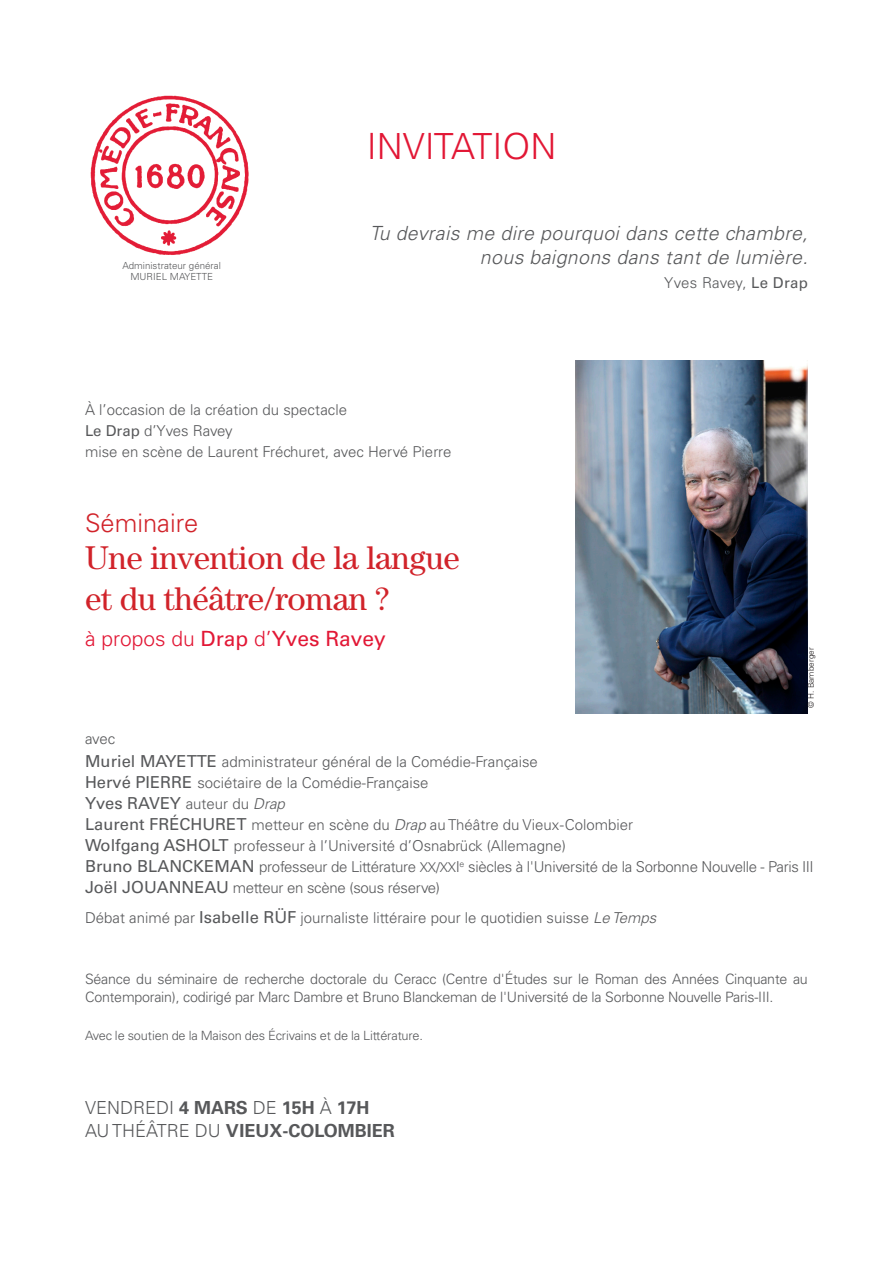
<style>
.page{position:relative;width:893px;height:1263px;background:#fff}
.page>*{position:absolute;margin:0;border:0;box-sizing:border-box;transform-origin:0 0}
.t1{font:300 36px "Univers LT Std";color:#e21735}
.t2{font:33px "Century Std";letter-spacing:-.01em;color:#d1232a}
.t3{font:300 25.5px "Univers LT Std";color:#d1232a}
.t4{font:21px "Univers LT Std";color:#e21735}
.t5{font:italic 300 19.5px "Univers LT Std";letter-spacing:.02em;color:#57585a}
.t6{font:700 18px "Univers LT Std";color:#57585a}
.t7{font:300 18px "Univers LT Std";color:#57585a}
.t8{font:16.5px "Univers LT Std";color:#57585a}
.t9{font:300 15px "Univers LT Std";color:#57585a}
.t10{font:300 15px "Univers LT Std";letter-spacing:-.02em;color:#57585a}
.t11{font:300 14.25px/18px "Univers LT Std";letter-spacing:-.015em;color:#57585a}
.t12{font:300 12.75px "Univers LT Std";letter-spacing:-.01em;color:#57585a}
.t13{font:300 9.75px "Univers LT Std";color:#57585a}
.t14{font:300 8.25px "Univers LT Std";letter-spacing:.01em;color:#231f20}
.s1{font-weight:400}
.s2{font-weight:300}
.s3{font-weight:400;font-size:16.5px}
.s4{font-weight:300;font-size:15px}
.s5{font-weight:300;font-style:italic;font-size:15px}
.s6{font-style:italic}
.s7{font-size:13.5px}
.s8{font-style:inherit}
.s9{font-weight:700}
</style>
<div class="page">
<img style="left:576px;top:360px;width:232px;height:353px">
<img style="left:90px;top:95px;width:159px;height:160px">
<p class="t13" style="left:123px;top:260px;width:100px">Administrateur général</p>
<p class="t13" style="left:130px;top:271px;width:84px">MURIEL MAYETTE</p>
<p class="t1" style="left:367px;top:125px;width:191px">INVITATION</p>
<p class="t5" style="left:370px;top:221px;width:440px">Tu devrais me dire pourquoi dans cette chambre,</p>
<p class="t5" style="left:480px;top:245px;width:329px">nous baignons dans tant de lumière.</p>
<p class="t9" style="left:664px;top:273px;width:145px">Yves Ravey, <span class="s1">Le Drap</span></p>
<p class="t9" style="left:85px;top:401px;width:264px">À l’occasion de la création du spectacle</p>
<p class="t10" style="left:85px;top:422px;width:149px"><span class="s1">Le Drap</span> d’Yves Ravey</p>
<p class="t9" style="left:85px;top:443px;width:368px">mise en scène de Laurent Fréchuret, avec Hervé Pierre</p>
<p class="t3" style="left:85px;top:507px;width:115px">Séminaire</p>
<p class="t2" style="left:85px;top:539px;width:377px">Une invention de la langue</p>
<p class="t2" style="left:85px;top:579px;width:306px">et du théâtre/roman ?</p>
<p class="t4" style="left:85px;top:626px;width:302px"><span class="s2">à propos du</span> Drap <span class="s2">d’</span>Yves Ravey</p>
<p class="t14" style="left:806px;top:708px;width:63px;rotate:-90deg">© H. Bamberger</p>
<p class="t9" style="left:85px;top:730px;width:32px">avec</p>
<p class="t9" style="left:85px;top:753px;width:454px"><span class="s3">Muriel MAYETTE</span> administrateur général de la Comédie-Française</p>
<p class="t9" style="left:85px;top:774px;width:345px"><span class="s3">Hervé PIERRE</span> sociétaire de la Comédie-Française</p>
<p class="t8" style="left:85px;top:793px;width:201px">Yves RAVEY <span class="s4">auteur du</span> <span class="s5">Drap</span></p>
<p class="t9" style="left:85px;top:816px;width:549px"><span class="s3">Laurent FRÉCHURET</span> metteur en scène du <span class="s6">Drap</span> au Théâtre du Vieux-Colombier</p>
<p class="t9" style="left:85px;top:837px;width:482px"><span class="s3">Wolfgang ASHOLT</span> professeur à l’Université d’Osnabrück (Allemagne)</p>
<p class="t10" style="left:85px;top:858px;width:730px"><span class="s3">Bruno BLANCKEMAN</span> professeur de Littérature <span class="s7">XX/XX</span><span class="s8">I</span><sup>e</sup> siècles à l'Université de la Sorbonne Nouvelle - Paris III</p>
<p class="t10" style="left:85px;top:879px;width:357px"><span class="s3">Joël JOUANNEAU</span> metteur en scène (sous réserve)</p>
<p class="t9" style="left:85px;top:909px;width:573px">Débat animé par <span class="s3">Isabelle RÜF</span> journaliste littéraire pour le quotidien suisse <span class="s6">Le Temps</span></p>
<p class="t11" style="left:85px;top:970px;width:724px">Séance du séminaire de recherche doctorale du Ceracc (Centre d'Études sur le Roman des Années Cinquante au<br>Contemporain), codirigé par Marc Dambre et Bruno Blanckeman de l'Université de la Sorbonne Nouvelle Paris-III.</p>
<p class="t12" style="left:85px;top:1027px;width:340px">Avec le soutien de la Maison des Écrivains et de la Littérature.</p>
<p class="t7" style="left:85px;top:1097px;width:286px">VENDREDI <span class="s9">4 MARS</span> DE <span class="s9">15H</span> À <span class="s9">17H</span></p>
<p class="t6" style="left:85px;top:1120px;width:311px"><span class="s2">AU THÉÂTRE DU</span> VIEUX-COLOMBIER</p>
</div>
